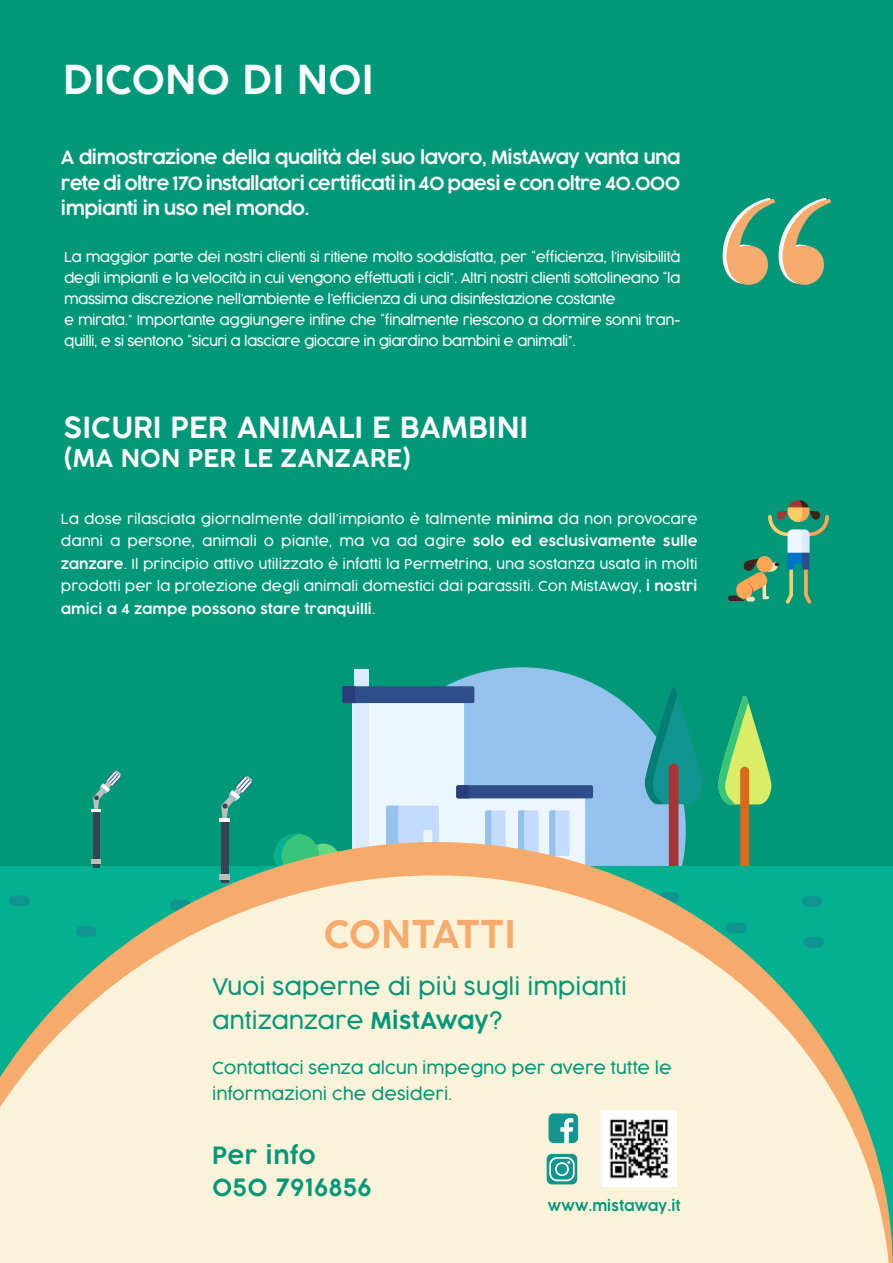
<style>
.page{position:relative;width:893px;height:1263px;background:#009878}
.page>*{position:absolute;margin:0;border:0;box-sizing:border-box;transform-origin:0 0}
.t1{font:600 39px "Cocogoose";color:#faffff}
.t2{font:600 37.5px "Cocogoose";color:#f6aa6c}
.t3{font:600 28.5px "Cocogoose";color:#fff}
.t4{font:600 24px "Cocogoose";color:#fff}
.t5{font:600 23.25px/32.2px "Cocogoose";letter-spacing:.02em;color:#009878}
.t6{font:300 22.5px/34.5px "Cocogoose";color:#009878}
.t7{font:600 18px/25.5px "Cocogoose";letter-spacing:-.04em;color:#fff;text-align:justify}
.t8{font:300 16.5px/25.5px "Cocogoose";color:#009878}
.t9{font:600 14.1px "Cocogoose";color:#009878}
.t10{font:300 13.5px/22.5px "Cocogoose";letter-spacing:-.04em;color:#fff;text-align:justify}
.s1{font-weight:600}
</style>
<div class="page">
<svg style="left:728px;top:500px;width:101px;height:104px"></svg>
<svg style="left:368px;top:667px;width:277px;height:135px;fill:#94c2ed"></svg>
<svg style="left:645px;top:687px;width:57px;height:115px"></svg>
<svg style="left:718px;top:696px;width:53px;height:106px"></svg>
<div style="left:354px;top:669px;width:14px;height:198px;background:#d9ebfc"></div>
<div style="left:456px;top:785px;width:137px;height:13px;background:#2e4d8a;border-radius:2px"></div>
<svg style="left:342px;top:686px;width:243px;height:116px;background:#a3c4e1"></svg>
<svg style="left:224px;top:776px;width:29px;height:26px"></svg>
<svg style="left:93px;top:770px;width:29px;height:32px"></svg>
<svg style="left:91px;top:802px;width:674px;height:33px"></svg>
<svg style="left:0;top:835px;width:893px;height:428px;background:#c9ddc1"></svg>
<img style="left:601px;top:1111px;width:76px;height:75px">
<div style="left:549px;top:1113px;width:29px;height:30px;background:#12948f;border-radius:5px"></div>
<svg style="left:560px;top:1118px;width:13px;height:25px"></svg>
<div style="left:547px;top:1154px;width:30px;height:30px;background:#12948f;border-radius:5px"></div>
<svg style="left:549px;top:1157px;width:26px;height:24px"></svg>
<svg style="left:723px;top:198px;width:108px;height:87px"></svg>
<h1 class="t1" style="left:63px;top:53px;width:312px">DICONO DI NOI</h1>
<h3 class="t7" style="left:61px;top:145px;width:621px">A dimostrazione della qualità del suo lavoro, MistAway vanta una rete di oltre 170 installatori certificati in 40 paesi e con oltre 40.000 impianti in uso nel mondo.</h3>
<p class="t10" style="left:64px;top:247px;width:618px;line-height:21px;text-align:left">La maggior parte dei nostri clienti si ritiene molto soddisfatta, per “efficienza, l’invisibilità degli impianti e la velocità in cui vengono effettuati i cicli”. Altri nostri clienti sottolineano “la massima discrezione nell’ambiente e l’efficienza di una disinfestazione costante<br>e mirata.” Importante aggiungere infine che “finalmente riescono a dormire sonni tran&shy;quilli, e si sentono “sicuri a lasciare giocare in giardino bambini e animali”.</p>
<h3 class="t3" style="left:64px;top:408px;width:466px">SICURI PER ANIMALI E BAMBINI</h3>
<h3 class="t4" style="left:64px;top:441px;width:349px">(MA NON PER LE ZANZARE)</h3>
<p class="t10" style="left:61px;top:507px;width:638px">La dose rilasciata giornalmente dall’impianto è talmente <span class="s1">minima</span> da non provocare danni a persone, animali o piante, ma va ad agire <span class="s1">solo ed esclusivamente sulle zanzare</span>. Il principio attivo utilizzato è infatti la Permetrina, una sostanza usata in molti prodotti per la protezione degli animali domestici dai parassiti. Con MistAway, <span class="s1">i nostri amici a 4 zampe possono stare tranquilli</span>.</p>
<h2 class="t2" style="left:324px;top:908px;width:194px">CONTATTI</h2>
<h3 class="t6" style="left:212px;top:969px;width:416px">Vuoi saperne di più sugli impianti antizanzare <span class="s1">MistAway</span>?</h3>
<p class="t8" style="left:212px;top:1055px;width:461px">Contattaci senza alcun impegno per avere tutte le informazioni che desideri.</p>
<h3 class="t5" style="left:212px;top:1140px;width:161px">Per info<br>050 7916856</h3>
<p class="t9" style="left:548px;top:1196px;width:134px">www.mistaway.it</p>
</div>
